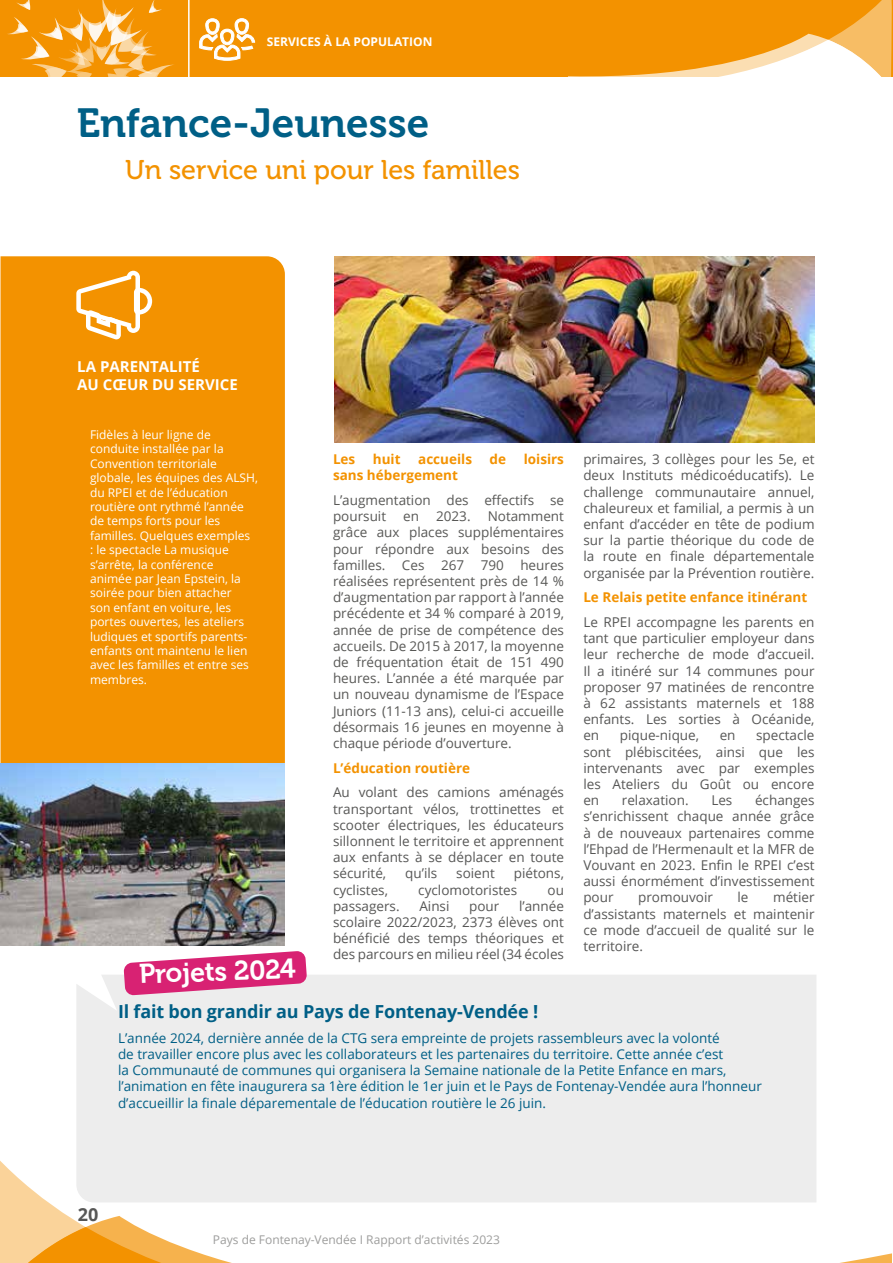
<style>
.page{position:relative;width:893px;height:1263px;background:#fff}
.page>*{position:absolute;margin:0;border:0;box-sizing:border-box;transform-origin:0 0}
.t1{font:40.5px "Museo 700";color:#005f86}
.t2{font:27px "Museo 500";color:#f39200}
.t3{font:27px "Museo 700";color:#fff}
.t4{font:700 18px "Open Sans";letter-spacing:-.01em;color:#005f86}
.t5{font:700 18px "Open Sans";color:#575756}
.t6{font:700 15px/18px "Open Sans";color:#fff}
.t7{font:13.5px/16.2px "Open Sans";color:#575756;text-align:justify}
.t8{font:13.5px/16.2px "Open Sans";color:#585856}
.t9{font:13.5px/16.2px "Open Sans";color:#005f86}
.t10{font:700 13.5px "Open Sans";color:#f39200}
.t11{font:12px/14.4px "Open Sans";color:#fff}
.t12{font:12px "Open Sans";color:#9d9d9c}
.t13{font:700 12px "Open Sans";color:#fff}
</style>
<div class="page">
<div style="left:0;top:0;width:893px;height:77px;background:#f39200"></div>
<svg style="left:0;top:1161px;width:68px;height:55px"></svg>
<svg style="left:0;top:1216px;width:892px;height:47px"></svg>
<svg style="left:7px;top:0;width:167px;height:77px"></svg>
<svg style="left:797px;top:0;width:95px;height:40px"></svg>
<svg style="left:568px;top:40px;width:324px;height:37px"></svg>
<hr style="left:188px;top:0;width:2px;height:78px;background:#fff">
<svg style="left:199px;top:18px;width:56px;height:43px"></svg>
<div style="left:1px;top:256px;width:284px;height:507px;background:#f39200"></div>
<div style="left:76px;top:975px;width:740px;height:227px;background:#ededed"></div>
<img style="left:334px;top:256px;width:481px;height:186px">
<img style="left:0;top:763px;width:285px;height:182px">
<svg style="left:124px;top:951px;width:183px;height:44px"></svg>
<svg style="left:76px;top:271px;width:76px;height:68px"></svg>
<p class="t13" style="left:267px;top:33px;width:167px">SERVICES À LA POPULATION</p>
<h1 class="t1" style="left:77px;top:100px;width:354px">Enfance-Jeunesse</h1>
<h2 class="t2" style="left:125px;top:155px;width:396px">Un service uni pour les familles</h2>
<p class="t6" style="left:77px;top:357px;width:162px">LA PARENTALITÉ<br>AU CŒUR DU SERVICE</p>
<p class="t11" style="left:90px;top:427px;width:169px">Fidèles à leur ligne de conduite installée par la<br>Convention territoriale globale, les équipes des ALSH, du RPEI et de l’éducation routière ont rythmé l’année de temps forts pour les familles. Quelques exemples<br>: le spectacle La musique s’arrête, la conférence animée par Jean Epstein, la soirée pour bien attacher<br>son enfant en voiture, les portes ouvertes, les ateliers ludiques et sportifs parents&shy;enfants ont maintenu le lien avec les familles et entre ses membres.</p>
<h2 class="t3" style="left:139px;top:959px;width:158px;rotate:-2deg">Projets 2024</h2>
<p class="t10" style="left:333px;top:450px;width:24px">Les</p>
<p class="t10" style="left:373px;top:450px;width:29px">huit</p>
<p class="t10" style="left:418px;top:450px;width:55px">accueils</p>
<p class="t10" style="left:490px;top:450px;width:18px">de</p>
<p class="t10" style="left:524px;top:450px;width:42px">loisirs</p>
<p class="t10" style="left:333px;top:466px;width:127px">sans hébergement</p>
<p class="t8" style="left:333px;top:492px;width:232px">L’augmentation des effectifs se poursuit</p>
<p class="t8" style="left:403px;top:508px;width:17px">en</p>
<p class="t8" style="left:436px;top:508px;width:36px">2023.</p>
<p class="t8" style="left:333px;top:508px;width:233px;text-align:justify;text-indent:155px">Notamment grâce aux places supplémentaires pour répondre aux besoins des familles. Ces 267 790 heures réalisées représentent près de 14 % d’augmentation par rapport à l’année précédente et 34 % comparé à 2019, année de prise de compétence des accueils. De 2015 à 2017, la moyenne de fréquentation était de 151 490 heures. L’année a été marquée par un nouveau dynamisme de l’Espace Juniors (11-13 ans), celui-ci accueille désormais 16 jeunes en moyenne à chaque période d’ouverture.</p>
<p class="t10" style="left:333px;top:758px;width:139px">L’éducation routière</p>
<p class="t7" style="left:333px;top:784px;width:233px">Au volant des camions aménagés transportant vélos, trottinettes et scooter électriques, les éducateurs sillonnent le territoire et apprennent aux enfants à se déplacer en toute sécurité,</p>
<p class="t7" style="left:405px;top:865px;width:34px">qu’ils</p>
<p class="t7" style="left:456px;top:865px;width:40px">soient</p>
<p class="t7" style="left:514px;top:865px;width:52px">piétons,</p>
<p class="t7" style="left:333px;top:881px;width:57px">cyclistes,</p>
<p class="t7" style="left:418px;top:881px;width:100px">cyclomotoristes</p>
<p class="t7" style="left:548px;top:881px;width:18px">ou</p>
<p class="t7" style="left:333px;top:897px;width:68px">passagers.</p>
<p class="t7" style="left:419px;top:897px;width:32px">Ainsi</p>
<p class="t7" style="left:469px;top:897px;width:32px">pour</p>
<p class="t7" style="left:333px;top:897px;width:233px;text-indent:186px">l’année scolaire 2022/2023, 2373 élèves ont bénéficié des temps théoriques et des parcours en milieu réel (34 écoles</p>
<p class="t7" style="left:583px;top:451px;width:233px">primaires, 3 collèges pour les 5e, et deux Instituts médicoéducatifs). Le challenge communautaire annuel, chaleureux et familial, a permis à un enfant d’accéder en tête de podium sur la partie théorique du code de la route en finale départementale organisée par la Prévention routière.</p>
<p class="t10" style="left:583px;top:588px;width:225px">Le Relais petite enfance itinérant</p>
<p class="t7" style="left:583px;top:614px;width:233px">Le RPEI accompagne les parents en tant que particulier employeur dans leur recherche de mode d’accueil.<br>Il a itinéré sur 14 communes pour proposer 97 matinées de rencontre à 62 assistants maternels et 188 enfants. Les sorties à Océanide, en</p>
<p class="t7" style="left:583px;top:727px;width:233px;text-indent:173px">spectacle sont plébiscitées, ainsi que les intervenants avec par exemples les Ateliers du Goût ou encore en</p>
<p class="t7" style="left:620px;top:727px;width:81px">pique-nique,</p>
<p class="t7" style="left:720px;top:727px;width:17px">en</p>
<p class="t7" style="left:583px;top:792px;width:233px;text-indent:172px">échanges s’enrichissent chaque année grâce à de nouveaux partenaires comme l’Ehpad de l’Hermenault et la MFR de Vouvant en 2023. Enfin le RPEI c’est aussi énormément d’investissement pour</p>
<p class="t7" style="left:622px;top:792px;width:68px">relaxation.</p>
<p class="t7" style="left:711px;top:792px;width:23px">Les</p>
<p class="t7" style="left:583px;top:889px;width:233px;text-indent:190px">métier d’assistants maternels et maintenir ce mode d’accueil de qualité sur le territoire.</p>
<p class="t7" style="left:638px;top:889px;width:76px">promouvoir</p>
<p class="t7" style="left:737px;top:889px;width:12px">le</p>
<h3 class="t4" style="left:118px;top:999px;width:422px">Il fait bon grandir au Pays de Fontenay-Vendée !</h3>
<p class="t9" style="left:118px;top:1029px;width:645px">L’année 2024, dernière année de la CTG sera empreinte de projets rassembleurs avec la volonté<br>de travailler encore plus avec les collaborateurs et les partenaires du territoire. Cette année c’est<br>la Communauté de communes qui organisera la Semaine nationale de la Petite Enfance en mars, l’animation en fête inaugurera sa 1ère édition le 1er juin et le Pays de Fontenay-Vendée aura l’honneur d’accueillir la finale déparementale de l’éducation routière le 26 juin.</p>
<h3 class="t5" style="left:78px;top:1202px;width:22px">20</h3>
<p class="t12" style="left:213px;top:1231px;width:289px">Pays de Fontenay-Vendée I Rapport d’activités 2023</p>
</div>
